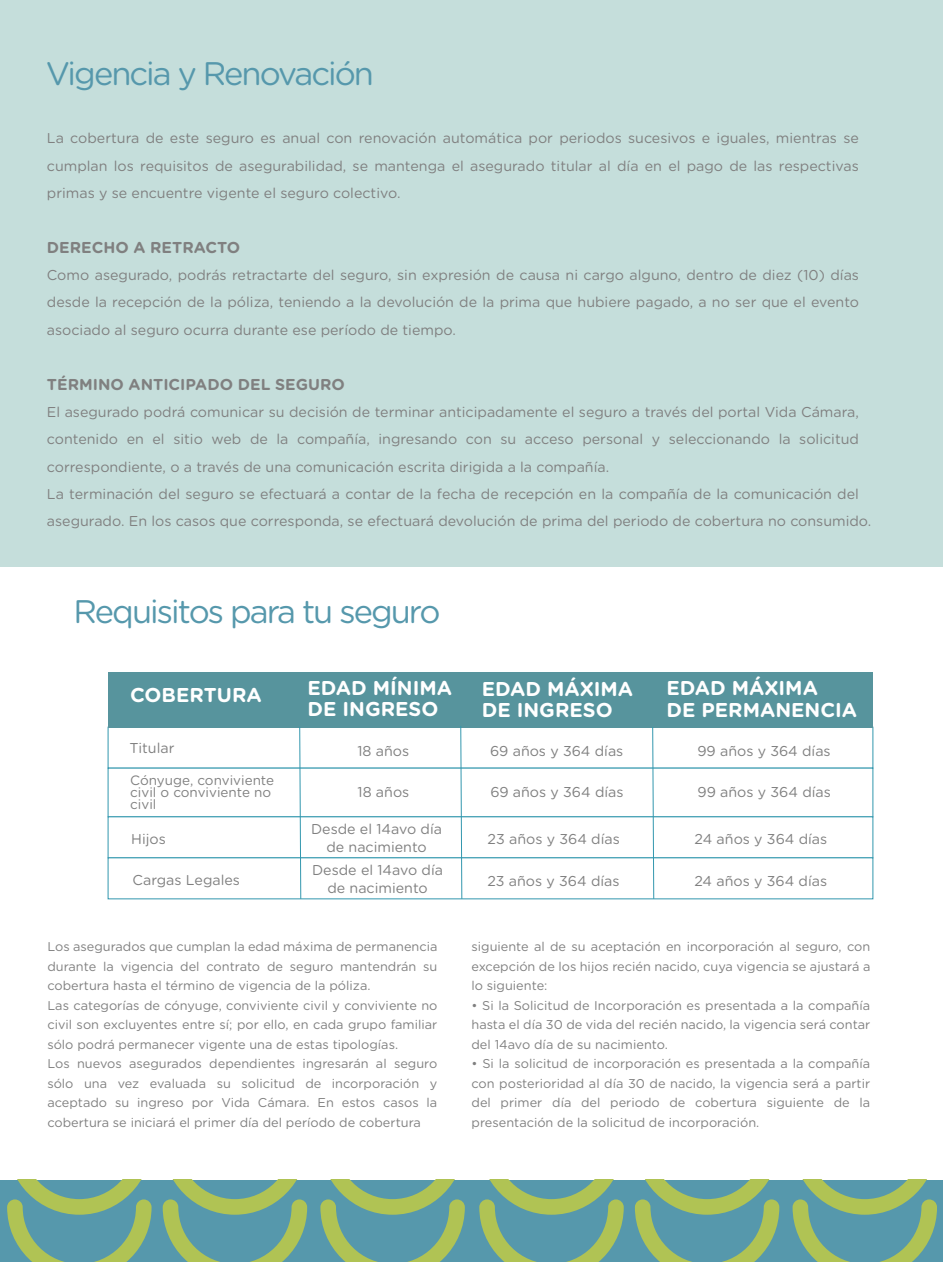
<style>
.page{position:relative;width:943px;height:1262px;background:#fff}
.page>*{position:absolute;margin:0;border:0;box-sizing:border-box;transform-origin:0 0}
.t1{font:32.62px "Gotham Rounded";letter-spacing:-.06em;color:#5698ac}
.t2{font:700 20.02px/21.1px "Gotham Rounded";color:#fff}
.t3{font:700 15.75px "Gotham Rounded";color:#808080}
.t4{font:14.25px/27.3px "Gotham Rounded";color:#808080;text-align:justify}
.t5{font:13.5px/12px "Gotham Rounded";color:#808080}
.t6{font:12.75px/19.5px "Gotham Rounded";color:#808080;text-align:justify}
</style>
<div class="page">
<div style="left:0;top:0;width:943px;height:567px;background:#c5dedb"></div>
<div style="left:0;top:1180px;width:943px;height:81px;background:#5698ac"></div>
<svg style="left:7px;top:1179px;width:144px;height:82px"></svg>
<svg style="left:163px;top:1179px;width:144px;height:82px"></svg>
<svg style="left:320px;top:1179px;width:145px;height:82px"></svg>
<svg style="left:479px;top:1179px;width:144px;height:82px"></svg>
<svg style="left:635px;top:1179px;width:144px;height:82px"></svg>
<svg style="left:792px;top:1179px;width:145px;height:82px"></svg>
<div style="left:108px;top:726px;width:765px;height:42px;background:#fff;border:1px solid #3297ae"></div>
<div style="left:108px;top:672px;width:764px;height:55px;background:#57949d"></div>
<div style="left:108px;top:767px;width:765px;height:50px;background:#fff"></div>
<div style="left:108px;top:816px;width:765px;height:42px;background:#fff;border:1px solid #3297ae"></div>
<div style="left:108px;top:857px;width:765px;height:42px;background:#fff;border:1px solid #3297ae"></div>
<svg style="left:460px;top:726px;width:2px;height:173px"></svg>
<svg style="left:299px;top:727px;width:2px;height:172px"></svg>
<svg style="left:652px;top:727px;width:2px;height:172px"></svg>
<h1 class="t1" style="left:46px;top:51px;width:330px">Vigencia y Renovación</h1>
<p class="t4" style="left:47px;top:124px;width:813px">La cobertura de este seguro es anual con renovación automática por periodos sucesivos e iguales, mientras se cumplan los requisitos de asegurabilidad, se mantenga el asegurado titular al día en el pago de las respectivas primas y se encuentre vigente el seguro colectivo.</p>
<p class="t3" style="left:47px;top:236px;width:195px">DERECHO A RETRACTO</p>
<p class="t4" style="left:47px;top:261px;width:813px">Como asegurado, podrás retractarte del seguro, sin expresión de causa ni cargo alguno, dentro de diez (10) días desde la recepción de la póliza, teniendo a la devolución de la prima que hubiere pagado, a no ser que el evento asociado al seguro ocurra durante ese período de tiempo.</p>
<p class="t3" style="left:47px;top:372px;width:299px">TÉRMINO ANTICIPADO DEL SEGURO</p>
<p class="t4" style="left:47px;top:397px;width:826px;text-align:left">El asegurado podrá comunicar su decisión de terminar anticipadamente el seguro a través del portal Vida Cámara, contenido en el sitio web de la compañía, ingresando con su acceso personal y seleccionando la solicitud correspondiente, o a través de una comunicación escrita dirigida a la compañía.<br>La terminación del seguro se efectuará a contar de la fecha de recepción en la compañía de la comunicación del asegurado. En los casos que corresponda, se efectuará devolución de prima del periodo de cobertura no consumido.</p>
<h1 class="t1" style="left:74px;top:589px;width:368px">Requisitos para tu seguro</h1>
<h2 class="t2" style="left:307px;top:676px;width:146px">EDAD MÍNIMA<br>DE INGRESO</h2>
<h2 class="t2" style="left:130px;top:684px;width:133px">COBERTURA</h2>
<h2 class="t2" style="left:481px;top:677px;width:153px">EDAD MÁXIMA<br>DE INGRESO</h2>
<h2 class="t2" style="left:666px;top:677px;width:192px">EDAD MÁXIMA<br>DE PERMANENCIA</h2>
<p class="t4" style="left:130px;top:734px;width:46px">Titular</p>
<p class="t4" style="left:357px;top:736px;width:53px">18 años</p>
<p class="t5" style="left:130px;top:773px;width:145px">Cónyuge, conviviente civil o conviviente no civil</p>
<p class="t4" style="left:131px;top:824px;width:36px">Hijos</p>
<p class="t4" style="left:133px;top:866px;width:109px">Cargas Legales</p>
<p class="t4" style="left:357px;top:777px;width:53px">18 años</p>
<p class="t4" style="left:311px;top:819px;width:132px;line-height:18px;text-align:center">Desde el 14avo día de nacimiento</p>
<p class="t4" style="left:312px;top:860px;width:132px;line-height:18px;text-align:center">Desde el 14avo día de nacimiento</p>
<p class="t6" style="left:47px;top:936px;width:391px;text-align:left">Los asegurados que cumplan la edad máxima de permanencia durante la vigencia del contrato de seguro mantendrán su cobertura hasta el término de vigencia de la póliza.<br>Las categorías de cónyuge, conviviente civil y conviviente no civil son excluyentes entre sí; por ello, en cada grupo familiar sólo podrá permanecer vigente una de estas tipologías.<br>Los nuevos asegurados dependientes ingresarán al seguro sólo una vez evaluada su solicitud de incorporación y aceptado su ingreso por Vida Cámara. En estos casos la cobertura se iniciará el primer día del período de cobertura</p>
<p class="t4" style="left:490px;top:737px;width:135px">69 años y 364 días</p>
<p class="t4" style="left:490px;top:777px;width:135px">69 años y 364 días</p>
<p class="t4" style="left:487px;top:825px;width:134px">23 años y 364 días</p>
<p class="t4" style="left:487px;top:866px;width:134px">23 años y 364 días</p>
<p class="t4" style="left:697px;top:737px;width:135px">99 años y 364 días</p>
<p class="t4" style="left:697px;top:777px;width:135px">99 años y 364 días</p>
<p class="t4" style="left:694px;top:825px;width:134px">24 años y 364 días</p>
<p class="t4" style="left:694px;top:866px;width:134px">24 años y 364 días</p>
<p class="t6" style="left:471px;top:936px;width:400px">siguiente al de su aceptación en incorporación al seguro, con excepción de los hijos recién nacido, cuya vigencia se ajustará a lo siguiente:</p>
<p class="t6" style="left:471px;top:994px;width:400px">• Si la Solicitud de Incorporación es presentada a la compañía hasta el día 30 de vida del recién nacido, la vigencia será contar del 14avo día de su nacimiento.</p>
<p class="t6" style="left:471px;top:1053px;width:400px">• Si la solicitud de incorporación es presentada a la compañía con posterioridad al día 30 de nacido, la vigencia será a partir del primer día del periodo de cobertura siguiente de la presentación de la solicitud de incorporación.</p>
</div>
